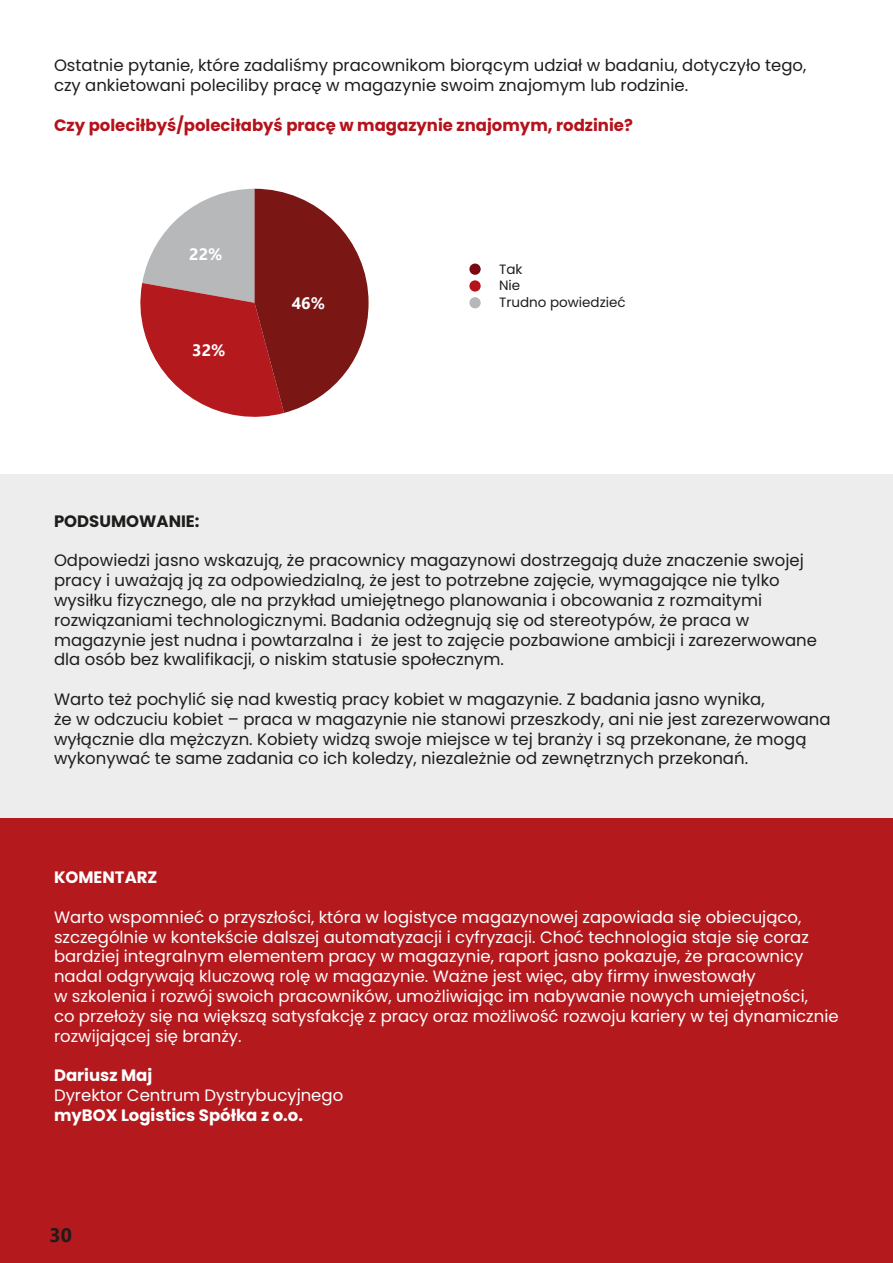
<style>
.page{position:relative;width:893px;height:1263px;background:#fff}
.page>*{position:absolute;margin:0;border:0;box-sizing:border-box;transform-origin:0 0}
.t1{font:700 19.5px "Segoe UI";color:#1d1d1b}
.t2{font:16.5px/19.8px "Poppins";color:#1d1d1b}
.t3{font:16.5px/19.8px "Poppins";color:#fff}
.t4{font:700 16.5px "Poppins";color:#b5121b}
.t5{font:700 16.5px "Poppins";color:#fff}
.t6{font:700 16.5px "Poppins";color:#1d1d1b}
.t7{font:700 16.5px "Segoe UI";color:#fff}
.t8{font:13.5px "Poppins";color:#1d1d1b}
</style>
<div class="page">
<div style="left:0;top:474px;width:893px;height:344px;background:#ededed"></div>
<div style="left:0;top:818px;width:893px;height:445px;background:#b4191d"></div>
<svg style="left:140px;top:189px;width:229px;height:228px"></svg>
<div style="left:469px;top:264px;width:12px;height:11px;background:#7a090f;border-radius:50%"></div>
<div style="left:469px;top:280px;width:12px;height:12px;background:#b5121b;border-radius:50%"></div>
<div style="left:469px;top:297px;width:12px;height:11px;background:#b6b7ba;border-radius:50%"></div>
<p class="t2" style="left:54px;top:56px;width:754px">Ostatnie pytanie, które zadaliśmy pracownikom biorącym udział w badaniu, dotyczyło tego, czy ankietowani poleciliby pracę w magazynie swoim znajomym lub rodzinie.</p>
<p class="t4" style="left:54px;top:115px;width:580px">Czy poleciłbyś/poleciłabyś pracę w magazynie znajomym, rodzinie?</p>
<p class="t7" style="left:189px;top:239px;width:35px">22%</p>
<p class="t7" style="left:192px;top:335px;width:35px">32%</p>
<p class="t8" style="left:472px;top:262px;width:52px">• Tak</p>
<p class="t8" style="left:472px;top:278px;width:50px">• Nie</p>
<p class="t7" style="left:292px;top:288px;width:35px">46%</p>
<p class="t8" style="left:472px;top:294px;width:155px">• Trudno powiedzieć</p>
<p class="t6" style="left:54px;top:511px;width:147px">PODSUMOWANIE:</p>
<p class="t2" style="left:54px;top:551px;width:764px">Odpowiedzi jasno wskazują, że pracownicy magazynowi dostrzegają duże znaczenie swojej pracy i uważają ją za odpowiedzialną, że jest to potrzebne zajęcie, wymagające nie tylko wysiłku fizycznego, ale na przykład umiejętnego planowania i obcowania z rozmaitymi rozwiązaniami technologicznymi. Badania odżegnują się od stereotypów, że praca w magazynie jest nudna i powtarzalna i że jest to zajęcie pozbawione ambicji i zarezerwowane dla osób bez kwalifikacji, o niskim statusie społecznym.</p>
<p class="t2" style="left:54px;top:689px;width:778px">Warto też pochylić się nad kwestią pracy kobiet w magazynie. Z badania jasno wynika,<br>że w odczuciu kobiet – praca w magazynie nie stanowi przeszkody, ani nie jest zarezerwowana wyłącznie dla mężczyzn. Kobiety widzą swoje miejsce w tej branży i są przekonane, że mogą wykonywać te same zadania co ich koledzy, niezależnie od zewnętrznych przekonań.</p>
<p class="t5" style="left:54px;top:868px;width:105px">KOMENTARZ</p>
<p class="t3" style="left:54px;top:907px;width:786px">Warto wspomnieć o przyszłości, która w logistyce magazynowej zapowiada się obiecująco, szczególnie w kontekście dalszej automatyzacji i cyfryzacji. Choć technologia staje się coraz bardziej integralnym elementem pracy w magazynie, raport jasno pokazuje, że pracownicy nadal odgrywają kluczową rolę w magazynie. Ważne jest więc, aby firmy inwestowały<br>w szkolenia i rozwój swoich pracowników, umożliwiając im nabywanie nowych umiejętności,<br>co przełoży się na większą satysfakcję z pracy oraz możliwość rozwoju kariery w tej dynamicznie rozwijającej się branży.</p>
<p class="t5" style="left:54px;top:1066px;width:100px">Dariusz Maj</p>
<p class="t3" style="left:54px;top:1085px;width:291px">Dyrektor Centrum Dystrybucyjnego</p>
<p class="t5" style="left:54px;top:1105px;width:251px">myBOX Logistics Spółka z o.o.</p>
<p class="t1" style="left:50px;top:1217px;width:24px">30</p>
</div>
